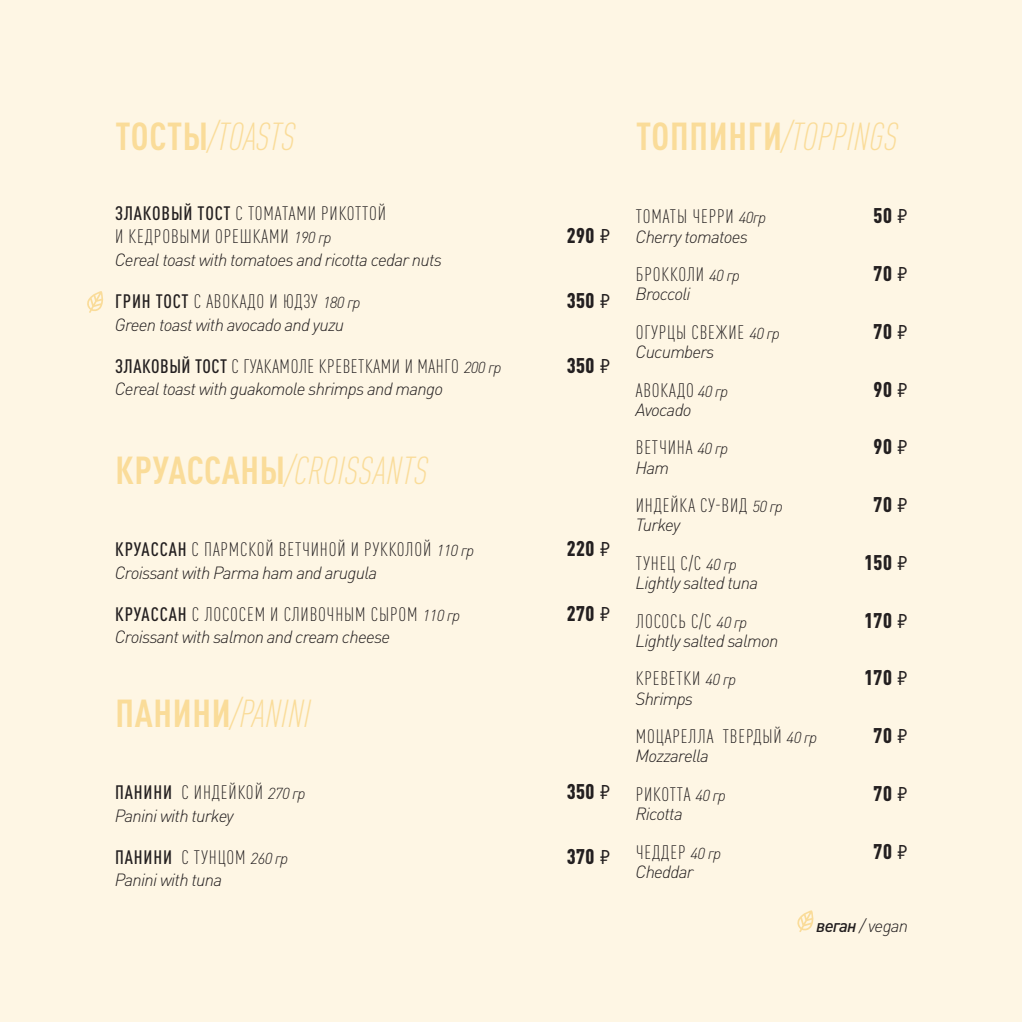
<style>
.page{position:relative;width:1022px;height:1022px;background:#fef6e4}
.page>*{position:absolute;margin:0;border:0;box-sizing:border-box;transform-origin:0 0}
.t1{font:italic 300 condensed 38.5px "DIN Pro";letter-spacing:.01em;color:#fadc99}
.t2{font:900 condensed 21px "DIN Pro";letter-spacing:.025em;color:#231f20}
.t3{font:300 condensed 19.25px "DIN Pro";letter-spacing:.045em;color:#231f20}
.t4{font:italic 300 17.5px "DIN Pro";letter-spacing:-.04em;color:#231f20}
.s1{font-weight:700;font-style:normal}
.s2{font-weight:500}
.s3{font-style:italic;font-stretch:normal;font-size:15.75px}
.s4{font-family:"Futura New";font-weight:400;font-stretch:normal}
</style>
<div class="page">
<svg style="left:87px;top:291px;width:17px;height:22px"></svg>
<svg style="left:797px;top:910px;width:17px;height:22px"></svg>
<p class="t1" style="left:115px;top:109px;width:181px"><span class="s1">ТОСТЫ</span>/TOASTS</p>
<p class="t3" style="left:115px;top:200px;width:272px"><span class="s2">ЗЛАКОВЫЙ ТОСТ</span> С ТОМАТАМИ РИКОТТОЙ</p>
<p class="t3" style="left:115px;top:223px;width:218px">И КЕДРОВЫМИ ОРЕШКАМИ <span class="s3">190 гр</span></p>
<p class="t2" style="left:567px;top:219px;width:46px">290 <span class="s4">₽</span></p>
<p class="t4" style="left:115px;top:246px;width:329px">Cereal toast with tomatoes and ricotta cedar nuts</p>
<p class="t3" style="left:115px;top:288px;width:247px"><span class="s2">ГРИН ТОСТ</span> С АВОКАДО И ЮДЗУ <span class="s3">180 гр</span></p>
<p class="t2" style="left:567px;top:284px;width:46px">350 <span class="s4">₽</span></p>
<p class="t4" style="left:115px;top:311px;width:231px">Green toast with avocado and yuzu</p>
<p class="t3" style="left:115px;top:352px;width:388px"><span class="s2">ЗЛАКОВЫЙ ТОСТ</span> С ГУАКАМОЛЕ КРЕВЕТКАМИ И МАНГО <span class="s3">200 гр</span></p>
<p class="t2" style="left:567px;top:349px;width:46px">350 <span class="s4">₽</span></p>
<p class="t4" style="left:115px;top:376px;width:330px">Cereal toast with guakomole shrimps and mango</p>
<p class="t1" style="left:115px;top:443px;width:314px"><span class="s1">КРУАССАНЫ</span>/CROISSANTS</p>
<p class="t3" style="left:115px;top:535px;width:360px"><span class="s2">КРУАССАН</span> С ПАРМСКОЙ ВЕТЧИНОЙ И РУККОЛОЙ <span class="s3">110 гр</span></p>
<p class="t2" style="left:567px;top:532px;width:46px">220 <span class="s4">₽</span></p>
<p class="t4" style="left:115px;top:559px;width:264px">Croissant with Parma ham and arugula</p>
<p class="t3" style="left:115px;top:600px;width:347px"><span class="s2">КРУАССАН</span> С ЛОСОСЕМ И СЛИВОЧНЫМ СЫРОМ <span class="s3">110 гр</span></p>
<p class="t2" style="left:567px;top:597px;width:46px">270 <span class="s4">₽</span></p>
<p class="t4" style="left:115px;top:623px;width:277px">Croissant with salmon and cream cheese</p>
<p class="t1" style="left:115px;top:686px;width:197px"><span class="s1">ПАНИНИ</span>/PANINI</p>
<p class="t3" style="left:115px;top:778px;width:192px"><span class="s2">ПАНИНИ</span> С ИНДЕЙКОЙ <span class="s3">270 гр</span></p>
<p class="t2" style="left:567px;top:775px;width:46px">350 <span class="s4">₽</span></p>
<p class="t4" style="left:115px;top:802px;width:120px">Panini with turkey</p>
<p class="t3" style="left:115px;top:843px;width:175px"><span class="s2">ПАНИНИ</span> С ТУНЦОМ <span class="s3">260 гр</span></p>
<p class="t2" style="left:567px;top:840px;width:46px">370 <span class="s4">₽</span></p>
<p class="t4" style="left:115px;top:867px;width:109px">Panini with tuna</p>
<p class="t1" style="left:636px;top:109px;width:263px"><span class="s1">ТОППИНГИ</span>/TOPPINGS</p>
<p class="t3" style="left:636px;top:203px;width:132px">ТОМАТЫ ЧЕРРИ <span class="s3">40гр</span></p>
<p class="t2" style="left:874px;top:199px;width:36px">50 <span class="s4">₽</span></p>
<p class="t4" style="left:636px;top:223px;width:114px">Cherry tomatoes</p>
<p class="t3" style="left:636px;top:261px;width:105px">БРОККОЛИ <span class="s3">40 гр</span></p>
<p class="t2" style="left:874px;top:257px;width:36px">70 <span class="s4">₽</span></p>
<p class="t4" style="left:636px;top:281px;width:57px">Broccoli</p>
<p class="t3" style="left:636px;top:318px;width:146px">ОГУРЦЫ СВЕЖИЕ <span class="s3">40 гр</span></p>
<p class="t2" style="left:874px;top:315px;width:36px">70 <span class="s4">₽</span></p>
<p class="t4" style="left:636px;top:338px;width:80px">Cucumbers</p>
<p class="t3" style="left:636px;top:376px;width:94px">АВОКАДО <span class="s3">40 гр</span></p>
<p class="t2" style="left:874px;top:373px;width:36px">90 <span class="s4">₽</span></p>
<p class="t4" style="left:636px;top:396px;width:57px">Avocado</p>
<p class="t3" style="left:636px;top:434px;width:94px">ВЕТЧИНА <span class="s3">40 гр</span></p>
<p class="t2" style="left:874px;top:430px;width:36px">90 <span class="s4">₽</span></p>
<p class="t4" style="left:636px;top:454px;width:35px">Ham</p>
<p class="t3" style="left:636px;top:492px;width:149px">ИНДЕЙКА СУ-ВИД <span class="s3">50 гр</span></p>
<p class="t2" style="left:874px;top:488px;width:36px">70 <span class="s4">₽</span></p>
<p class="t4" style="left:636px;top:512px;width:46px">Turkey</p>
<p class="t3" style="left:636px;top:549px;width:102px">ТУНЕЦ С/С <span class="s3">40 гр</span></p>
<p class="t2" style="left:864px;top:546px;width:46px">150 <span class="s4">₽</span></p>
<p class="t4" style="left:636px;top:569px;width:124px">Lightly salted tuna</p>
<p class="t3" style="left:636px;top:607px;width:113px">ЛОСОСЬ С/С <span class="s3">40 гр</span></p>
<p class="t2" style="left:864px;top:604px;width:46px">170 <span class="s4">₽</span></p>
<p class="t4" style="left:636px;top:627px;width:144px">Lightly salted salmon</p>
<p class="t3" style="left:636px;top:665px;width:102px">КРЕВЕТКИ <span class="s3">40 гр</span></p>
<p class="t2" style="left:864px;top:661px;width:46px">170 <span class="s4">₽</span></p>
<p class="t4" style="left:636px;top:685px;width:59px">Shrimps</p>
<p class="t3" style="left:636px;top:723px;width:183px">МОЦАРЕЛЛА ТВЕРДЫЙ <span class="s3">40 гр</span></p>
<p class="t2" style="left:874px;top:719px;width:36px">70 <span class="s4">₽</span></p>
<p class="t4" style="left:636px;top:743px;width:75px">Mozzarella</p>
<p class="t3" style="left:636px;top:780px;width:92px">РИКОТТА <span class="s3">40 гр</span></p>
<p class="t2" style="left:874px;top:777px;width:36px">70 <span class="s4">₽</span></p>
<p class="t4" style="left:636px;top:800px;width:49px">Ricotta</p>
<p class="t3" style="left:636px;top:838px;width:87px">ЧЕДДЕР <span class="s3">40 гр</span></p>
<p class="t2" style="left:874px;top:835px;width:36px">70 <span class="s4">₽</span></p>
<p class="t4" style="left:636px;top:858px;width:59px">Cheddar</p>
<p class="t4" style="left:816px;top:912px;width:94px"><span class="s2">веган</span> / vegan</p>
</div>
